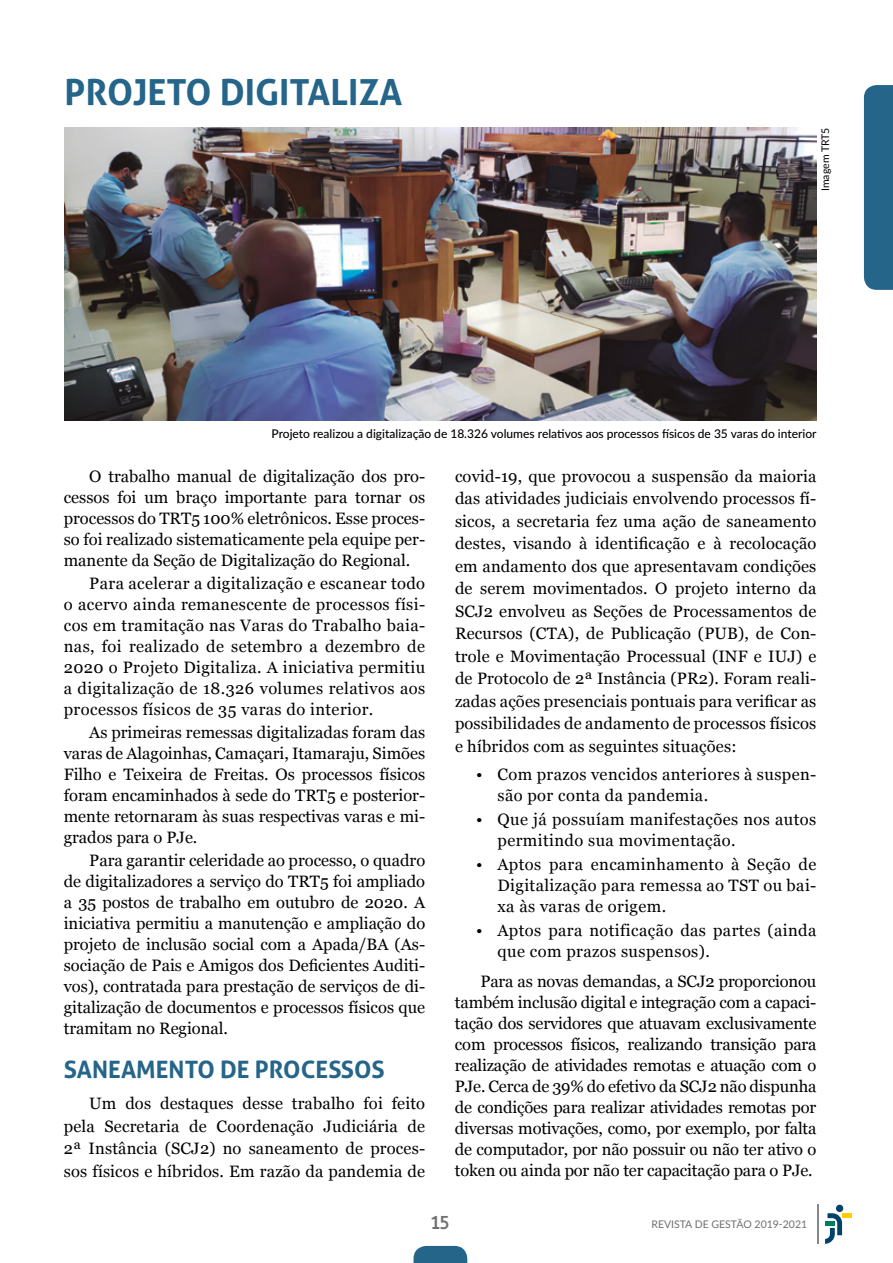
<style>
.page{position:relative;width:893px;height:1263px;background:#fff}
.page>*{position:absolute;margin:0;border:0;box-sizing:border-box;transform-origin:0 0}
.t1{font:700 36px "Aller";color:#25658a}
.t2{font:700 24px "Aller";color:#25658a}
.t3{font:700 19.5px "Domestos 98";color:#706f6f}
.t4{font:16.5px/21px "Georgia";letter-spacing:.01em;color:#000;text-align:justify}
.t5{font:500 12px "Lato";color:#000}
.t6{font:10.5px "Lato";color:#706f6f}
.t7{font:10.5px "Lato";color:#000}
</style>
<div class="page">
<hr style="left:816px;top:1204px;width:2px;height:39px;background:#878787">
<div style="left:836px;top:1205px;width:7px;height:7px;background:#00436a;border-radius:50%"></div>
<div style="left:842px;top:1213px;width:10px;height:5px;background:#ffcd02"></div>
<svg style="left:825px;top:1213px;width:17px;height:31px"></svg>
<svg style="left:414px;top:1246px;width:53px;height:17px"></svg>
<img style="left:65px;top:128px;width:751px;height:292px">
<div style="left:864px;top:85px;width:29px;height:205px;background:#25658a"></div>
<h1 class="t1" style="left:65px;top:70px;width:339px">PROJETO DIGITALIZA</h1>
<p class="t7" style="left:818px;top:191px;width:65px;rotate:-90deg">Imagem TRT5</p>
<p class="t5" style="left:272px;top:425px;width:547px">Projeto realizou a digitalização de 18.326 volumes relativos aos processos físicos de 35 varas do interior</p>
<p class="t4" style="left:64px;top:466px;width:363px;text-indent:26px">O trabalho manual de digitalização dos pro&shy;cessos foi um braço importante para tornar os processos do TRT5 100% eletrônicos. Esse proces&shy;so foi realizado sistematicamente pela equipe per&shy;manente da Seção de Digitalização do Regional.</p>
<p class="t4" style="left:64px;top:573px;width:363px;text-indent:26px">Para acelerar a digitalização e escanear todo o acervo ainda remanescente de processos físi&shy;cos em tramitação nas Varas do Trabalho baia&shy;nas, foi realizado de setembro a dezembro de 2020 o Projeto Digitaliza. A iniciativa permitiu a digitalização de 18.326 volumes relativos aos processos físicos de 35 varas do interior.</p>
<p class="t4" style="left:64px;top:722px;width:363px;text-indent:26px">As primeiras remessas digitalizadas foram das varas de Alagoinhas, Camaçari, Itamaraju, Simões Filho e Teixeira de Freitas. Os processos físicos foram encaminhados à sede do TRT5 e posterior&shy;mente retornaram às suas respectivas varas e mi&shy;grados para o PJe.</p>
<p class="t4" style="left:64px;top:850px;width:363px;text-indent:26px">Para garantir celeridade ao processo, o quadro de digitalizadores a serviço do TRT5 foi ampliado a 35 postos de trabalho em outubro de 2020. A iniciativa permitiu a manutenção e ampliação do projeto de inclusão social com a Apada/BA (As&shy;sociação de Pais e Amigos dos Deficientes Auditi&shy;vos), contratada para prestação de serviços de di&shy;gitalização de documentos e processos físicos que tramitam no Regional.</p>
<h2 class="t2" style="left:64px;top:1055px;width:322px">SANEAMENTO DE PROCESSOS</h2>
<p class="t4" style="left:64px;top:1092px;width:363px;line-height:22.5px;text-indent:26px">Um dos destaques desse trabalho foi feito pela Secretaria de Coordenação Judiciária de 2ª Instância (SCJ2) no saneamento de proces&shy;sos físicos e híbridos. Em razão da pandemia de</p>
<p class="t4" style="left:455px;top:465px;width:363px;line-height:22.5px">covid-19, que provocou a suspensão da maioria das atividades judiciais envolvendo processos fí&shy;sicos, a secretaria fez uma ação de saneamento destes, visando à identificação e à recolocação em andamento dos que apresentavam condições de serem movimentados. O projeto interno da SCJ2 envolveu as Seções de Processamentos de Recursos (CTA), de Publicação (PUB), de Con&shy;trole e Movimentação Processual (INF e IUJ) e de Protocolo de 2ª Instância (PR2). Foram reali&shy;zadas ações presenciais pontuais para verificar as possibilidades de andamento de processos físicos e híbridos com as seguintes situações:</p>
<p class="t4" style="left:497px;top:764px;width:320px;text-indent:-21px">• Com prazos vencidos anteriores à suspen&shy;são por conta da pandemia.</p>
<p class="t4" style="left:497px;top:809px;width:320px;text-indent:-21px">• Que já possuíam manifestações nos autos permitindo sua movimentação.</p>
<p class="t4" style="left:497px;top:854px;width:320px;text-indent:-21px">• Aptos para encaminhamento à Seção de Digitalização para remessa ao TST ou bai&shy;xa às varas de origem.</p>
<p class="t4" style="left:497px;top:920px;width:320px;text-indent:-21px">• Aptos para notificação das partes (ainda que com prazos suspensos).</p>
<p class="t4" style="left:455px;top:971px;width:363px;text-indent:26px">Para as novas demandas, a SCJ2 proporcionou também inclusão digital e integração com a capaci&shy;tação dos servidores que atuavam exclusivamente com processos físicos, realizando transição para realização de atividades remotas e atuação com o PJe. Cerca de 39% do efetivo da SCJ2 não dispunha de condições para realizar atividades remotas por diversas motivações, como, por exemplo, por falta de computador, por não possuir ou não ter ativo o token ou ainda por não ter capacitação para o PJe.</p>
<p class="t3" style="left:431px;top:1211px;width:19px">15</p>
<p class="t6" style="left:651px;top:1217px;width:157px">REVISTA DE GESTÃO 2019-2021</p>
</div>
